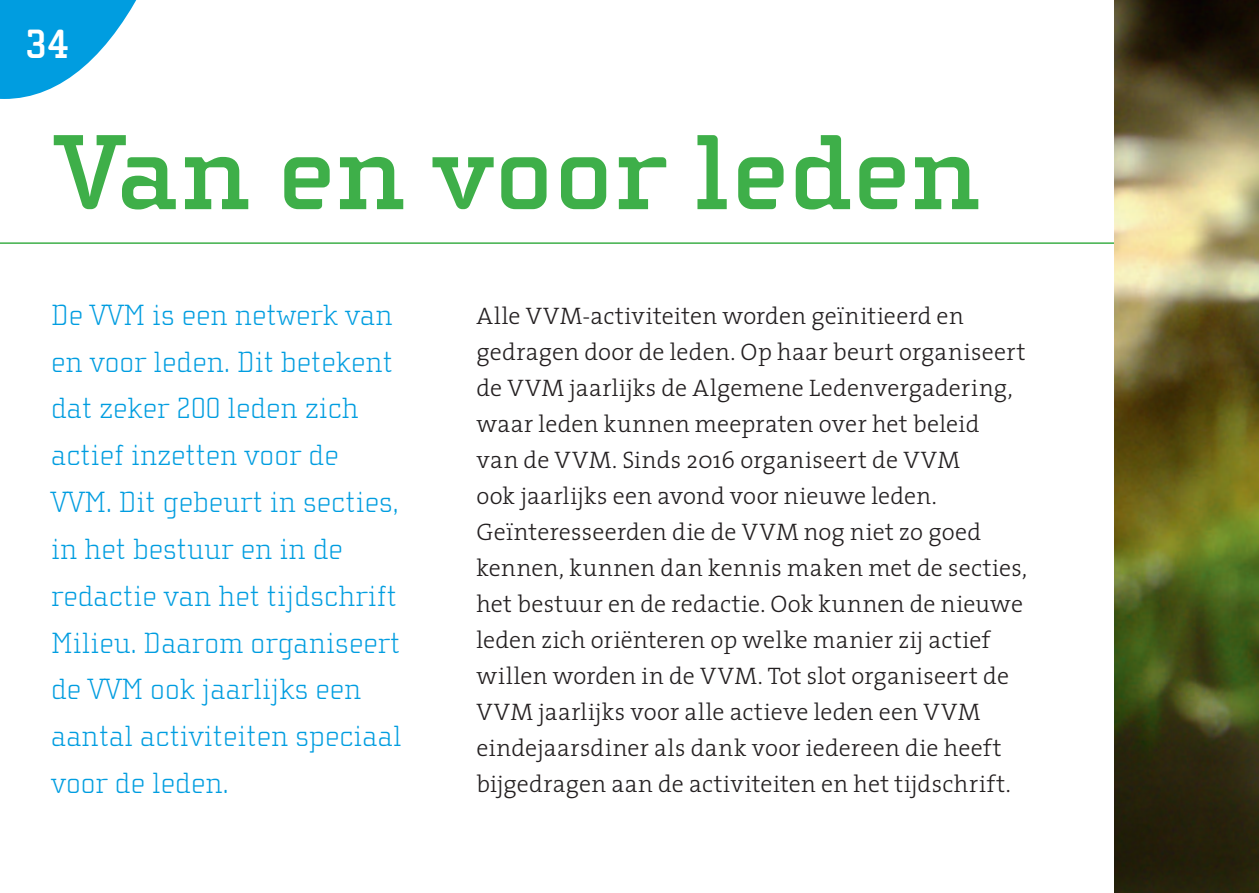
<style>
.page{position:relative;width:1259px;height:893px;background:#fff}
.page>*{position:absolute;margin:0;border:0;box-sizing:border-box;transform-origin:0 0}
.t1{font:700 109.5px "Cholla Slab";color:#3eaf49}
.t2{font:700 42px "Cholla Slab";color:#fff}
.t3{font:100 30px/46.8px "Cholla Slab";color:#009de0}
.t4{font:300 24px/36px "The Serif";letter-spacing:.01em;color:#231f20}
</style>
<div class="page">
<hr style="left:0;top:242px;width:1191px;height:2px;background:#3eaf49">
<img style="left:1114px;top:0;width:145px;height:893px">
<svg style="left:0;top:0;width:137px;height:99px"></svg>
<h2 class="t2" style="left:26px;top:21px;width:45px">34</h2>
<h1 class="t1" style="left:57px;top:113px;width:925px">Van en voor leden</h1>
<p class="t3" style="left:51px;top:292px;width:352px">De VVM is een netwerk van en voor leden. Dit betekent dat zeker 200 leden zich actief inzetten voor de<br>VVM. Dit gebeurt in secties, in het bestuur en in de redactie van het tijdschrift<br>Milieu. Daarom organiseert de VVM ook jaarlijks een aantal activiteiten speciaal voor de leden.</p>
<p class="t4" style="left:476px;top:297px;width:552px">Alle VVM-activiteiten worden geïnitieerd en gedragen door de leden. Op haar beurt organiseert de VVM jaarlijks de Algemene Ledenvergadering, waar leden kunnen meepraten over het beleid van de VVM. Sinds 2016 organiseert de VVM<br>ook jaarlijks een avond voor nieuwe leden.<br>Geïnteresseerden die de VVM nog niet zo goed kennen, kunnen dan kennis maken met de secties, het bestuur en de redactie. Ook kunnen de nieuwe leden zich oriënteren op welke manier zij actief willen worden in de VVM. Tot slot organiseert de VVM jaarlijks voor alle actieve leden een VVM eindejaarsdiner als dank voor iedereen die heeft bijgedragen aan de activiteiten en het tijdschrift.</p>
</div>
